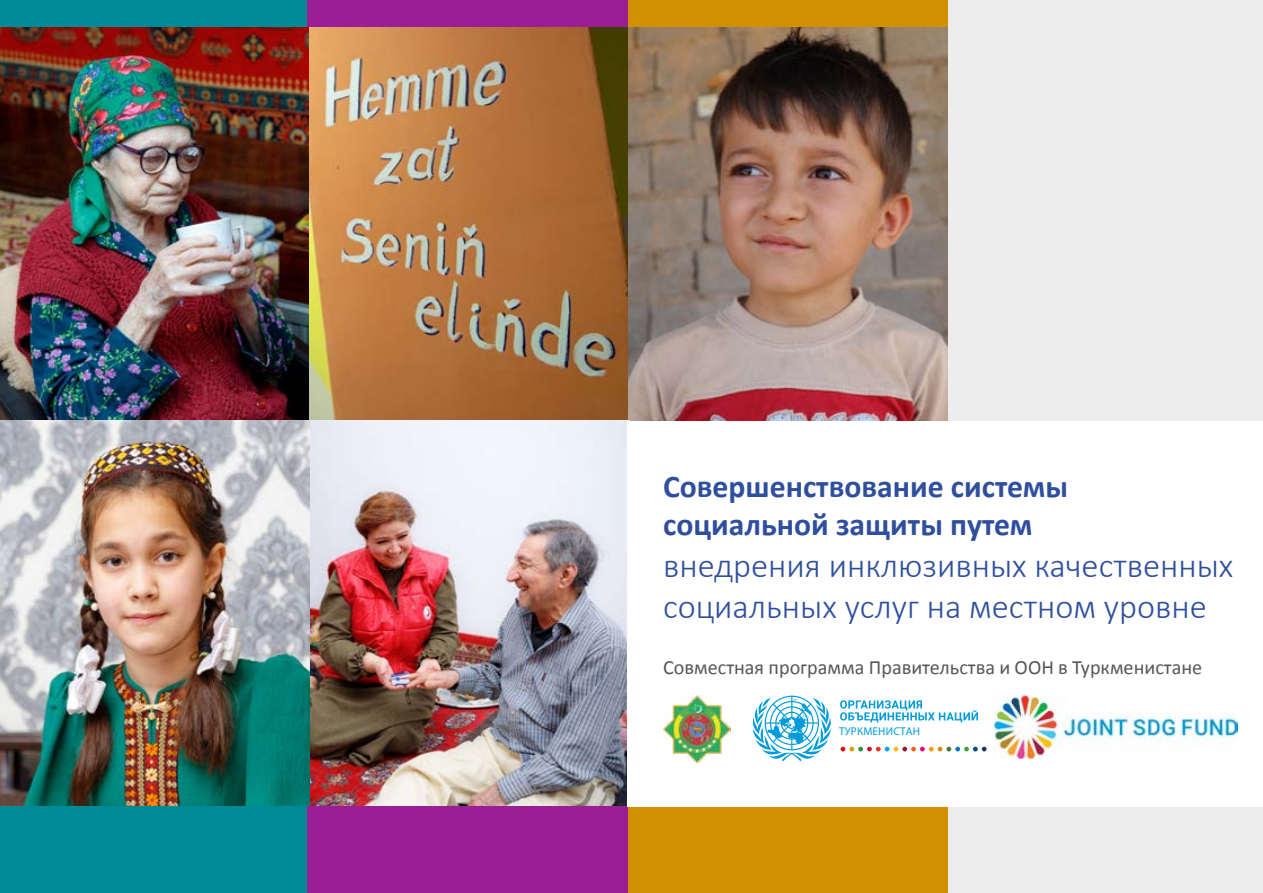
<style>
.page{position:relative;width:1263px;height:893px;background:#fff}
.page>*{position:absolute;margin:0;border:0;box-sizing:border-box;transform-origin:0 0}
.t1{font:300 34.65px/41.5px "Calibri";color:#2f4f9e}
.t2{font:700 31.65px/38.1px "Calibri";color:#2f4f9e}
.t3{font:20.25px "Calibri";color:#575756}
.t4{font:11.25px "Roboto";letter-spacing:.02em;color:#009bd9}
</style>
<div class="page">
<img style="left:627px;top:26px;width:321px;height:395px">
<img style="left:309px;top:26px;width:318px;height:395px">
<img style="left:0;top:26px;width:309px;height:781px">
<div style="left:948px;top:0;width:315px;height:893px;background:#ededed"></div>
<img style="left:307px;top:421px;width:320px;height:386px">
<div style="left:627px;top:807px;width:321px;height:86px;background:#d19000"></div>
<div style="left:627px;top:0;width:321px;height:26px;background:#d19000"></div>
<div style="left:0;top:807px;width:308px;height:86px;background:#008996"></div>
<div style="left:0;top:0;width:308px;height:26px;background:#008996"></div>
<div style="left:307px;top:807px;width:321px;height:86px;background:#9c1e96"></div>
<div style="left:307px;top:0;width:321px;height:26px;background:#9c1e96"></div>
<div style="left:627px;top:421px;width:636px;height:386px;background:#fff"></div>
<img style="left:663px;top:696px;width:67px;height:67px">
<svg style="left:752px;top:696px;width:79px;height:65px"></svg>
<svg style="left:841px;top:747px;width:145px;height:4px"></svg>
<svg style="left:840px;top:700px;width:138px;height:22px"></svg>
<img style="left:994px;top:696px;width:244px;height:62px">
<p class="t2" style="left:663px;top:468px;width:406px">Совершенствование системы социальной защиты путем</p>
<p class="t1" style="left:663px;top:543px;width:572px">внедрения инклюзивных качественных социальных услуг на местном уровне</p>
<p class="t3" style="left:663px;top:655px;width:541px">Совместная программа Правительства и ООН в Туркменистане</p>
<p class="t4" style="left:839px;top:724px;width:83px">ТУРКМЕНИСТАН</p>
</div>
